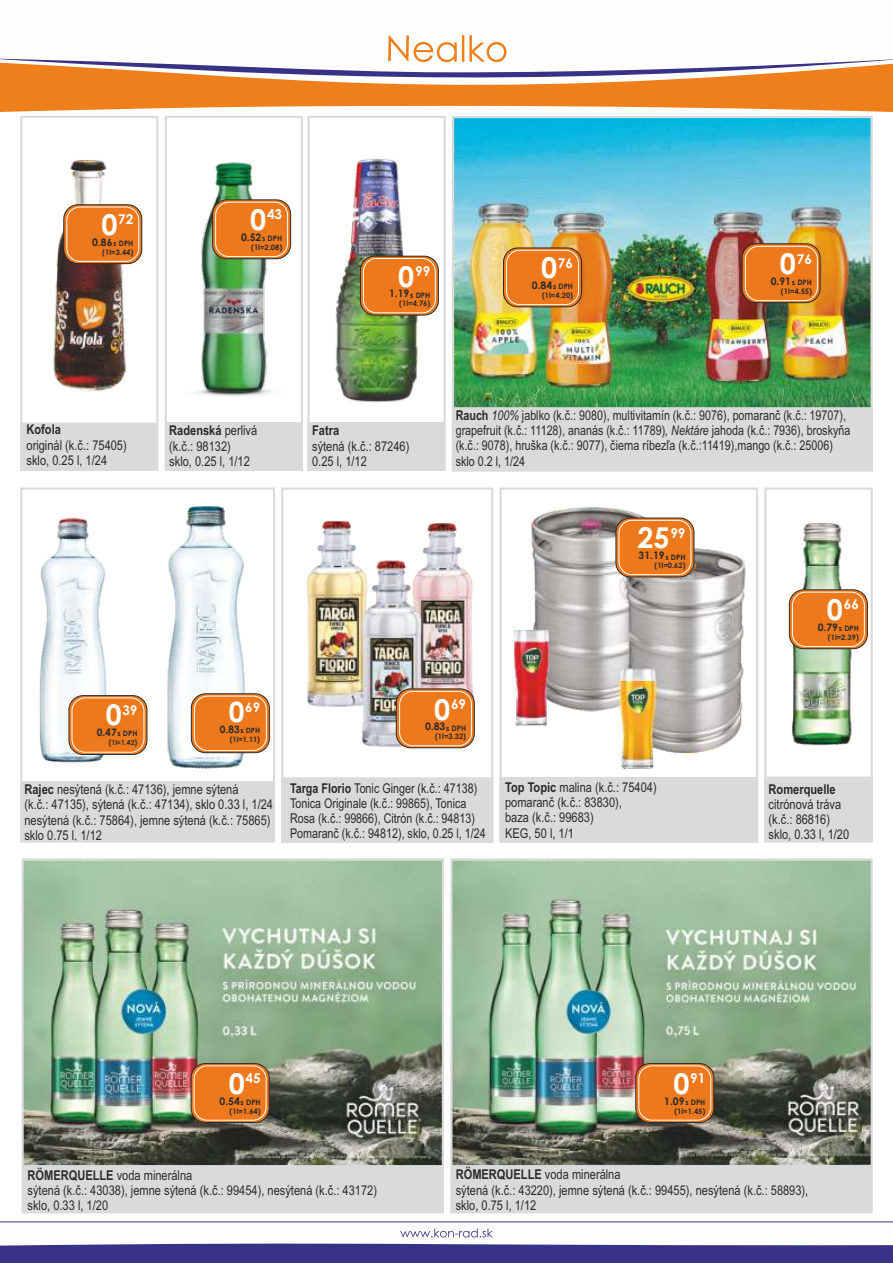
<style>
.page{position:relative;width:893px;height:1263px;background:#fff}
.page>*{position:absolute;margin:0;border:0;box-sizing:border-box;transform-origin:0 0}
.t1{font:700 28.65px "Century Gothic";color:#fefefe}
.t2{font:700 28.35px "Century Gothic";color:#fefefe}
.t3{font:700 28.05px "Century Gothic";color:#fefefe}
.t4{font:13.5px/15.3px "Arial Narrow";color:#2b2a29}
.t5{font:700 13.5px "Arial Narrow";color:#2b2a29}
.t6{font:700 13.5px "Century Gothic";color:#fefefe}
.t7{font:700 13.35px "Century Gothic";color:#fefefe}
.t8{font:700 13.2px "Century Gothic";color:#fefefe}
.t9{font:700 10.35px "Century Gothic";color:#2b2a29}
.t10{font:700 10.2px "Century Gothic";color:#2b2a29}
.t11{font:700 10.05px "Century Gothic";color:#2b2a29}
.t12{font:700 7.5px "Century Gothic";color:#2b2a29}
.t13{font:700 7.35px "Century Gothic";color:#2b2a29}
.t14{font:700 6.9px "Century Gothic";color:#2b2a29}
.s1{font-size:7.5px}
.s2{font-weight:700}
.s3{font-style:italic}
.s4{font-size:7.35px}
</style>
<div class="page">
<img style="left:23px;top:117px;width:847px;height:1048px">
<svg style="left:0;top:35px;width:893px;height:27px"></svg>
<svg style="left:0;top:62px;width:893px;height:50px;fill:#ef7f1a"></svg>
<svg style="left:0;top:1221px;width:893px;height:42px"></svg>
<div style="left:307px;top:116px;width:139px;height:355px;border:2px solid #d9dada"></div>
<svg style="left:360px;top:256px;width:79px;height:60px"></svg>
<div style="left:363px;top:258px;width:73px;height:55px;background:#ee781c;border:1px solid #fefefe;border-radius:13px"></div>
<div style="left:23px;top:781px;width:249px;height:59px;background:#d9dada"></div>
<div style="left:20px;top:487px;width:255px;height:356px;border:2px solid #d9dada"></div>
<svg style="left:68px;top:695px;width:79px;height:60px"></svg>
<div style="left:72px;top:697px;width:72px;height:56px;background:#ee781c;border:1px solid #fefefe;border-radius:13px"></div>
<svg style="left:191px;top:693px;width:79px;height:60px"></svg>
<div style="left:194px;top:696px;width:73px;height:55px;background:#ee781c;border:1px solid #fefefe;border-radius:13px"></div>
<div style="left:281px;top:487px;width:212px;height:356px;border:2px solid #d9dada"></div>
<div style="left:451px;top:406px;width:422px;height:67px;background:#d9dada"></div>
<svg style="left:742px;top:243px;width:79px;height:60px"></svg>
<div style="left:745px;top:246px;width:73px;height:55px;background:#ee781c;border:1px solid #fefefe;border-radius:13px"></div>
<svg style="left:503px;top:247px;width:79px;height:60px"></svg>
<div style="left:506px;top:250px;width:73px;height:55px;background:#ee781c;border:1px solid #fefefe;border-radius:13px"></div>
<div style="left:23px;top:423px;width:132px;height:45px;background:#d9dada"></div>
<div style="left:20px;top:116px;width:138px;height:355px;border:2px solid #d9dada"></div>
<svg style="left:63px;top:204px;width:79px;height:60px"></svg>
<div style="left:66px;top:207px;width:73px;height:55px;background:#ee781c;border:1px solid #fefefe;border-radius:13px"></div>
<div style="left:499px;top:487px;width:259px;height:356px;border:2px solid #d9dada"></div>
<div style="left:764px;top:487px;width:109px;height:356px;border:2px solid #d9dada"></div>
<svg style="left:280px;top:775px;width:593px;height:69px;background:#dbdcdc"></svg>
<img style="left:515px;top:631px;width:34px;height:94px">
<svg style="left:615px;top:517px;width:79px;height:60px"></svg>
<div style="left:618px;top:520px;width:73px;height:55px;background:#ee781c;border:1px solid #fefefe;border-radius:13px"></div>
<div style="left:165px;top:116px;width:138px;height:355px;border:2px solid #d9dada"></div>
<svg style="left:212px;top:199px;width:79px;height:60px"></svg>
<div style="left:215px;top:202px;width:73px;height:55px;background:#ee781c;border:1px solid #fefefe;border-radius:13px"></div>
<div style="left:164px;top:421px;width:281px;height:51px;background:#d9dada"></div>
<svg style="left:191px;top:1063px;width:79px;height:60px"></svg>
<div style="left:194px;top:1065px;width:73px;height:56px;background:#ee781c;border:1px solid #fefefe;border-radius:13px"></div>
<div style="left:22px;top:858px;width:422px;height:355px;border:2px solid #d9dada"></div>
<div style="left:450px;top:858px;width:423px;height:355px;border:2px solid #d9dada"></div>
<div style="left:22px;top:1165px;width:421px;height:48px;background:#d9dada"></div>
<div style="left:451px;top:1165px;width:421px;height:48px;background:#d9dada"></div>
<svg style="left:635px;top:1063px;width:79px;height:60px"></svg>
<div style="left:638px;top:1065px;width:73px;height:55px;background:#ee781c;border:1px solid #fefefe;border-radius:13px"></div>
<svg style="left:396px;top:688px;width:79px;height:60px"></svg>
<div style="left:399px;top:691px;width:73px;height:55px;background:#ee781c;border:1px solid #fefefe;border-radius:13px"></div>
<svg style="left:789px;top:589px;width:79px;height:60px"></svg>
<div style="left:792px;top:592px;width:73px;height:55px;background:#ee781c;border:1px solid #fefefe;border-radius:13px"></div>
<h1 class="t1" style="left:101px;top:214px;width:18px">0</h1>
<p class="t9" style="left:92px;top:238px;width:43px">0.86<span class="s1">s DPH</span></p>
<p class="t12" style="left:102px;top:249px;width:33px">(1l=3.44)</p>
<p class="t6" style="left:118px;top:214px;width:17px">72</p>
<h1 class="t1" style="left:250px;top:209px;width:18px">0</h1>
<p class="t9" style="left:241px;top:233px;width:43px">0.52<span class="s1">s DPH</span></p>
<p class="t12" style="left:251px;top:244px;width:33px">(1l=2.08)</p>
<p class="t6" style="left:267px;top:209px;width:17px">43</p>
<h1 class="t1" style="left:398px;top:265px;width:18px">0</h1>
<p class="t9" style="left:389px;top:289px;width:43px">1.19<span class="s1">s DPH</span></p>
<p class="t12" style="left:399px;top:301px;width:33px">(1l=4.76)</p>
<p class="t6" style="left:415px;top:266px;width:17px">99</p>
<h1 class="t1" style="left:541px;top:257px;width:18px">0</h1>
<p class="t9" style="left:532px;top:281px;width:43px">0.84<span class="s1">s DPH</span></p>
<p class="t12" style="left:542px;top:293px;width:33px">(1l=4.20)</p>
<p class="t6" style="left:558px;top:257px;width:17px">76</p>
<h1 class="t1" style="left:780px;top:253px;width:18px">0</h1>
<p class="t9" style="left:771px;top:277px;width:43px">0.91<span class="s1">s DPH</span></p>
<p class="t12" style="left:781px;top:289px;width:33px">(1l=4.55)</p>
<p class="t6" style="left:797px;top:253px;width:17px">76</p>
<p class="t5" style="left:27px;top:425px;width:36px">Kofola</p>
<p class="t4" style="left:27px;top:439px;width:102px">originál (k.č.: 75405) sklo, 0.25 l, 1/24</p>
<p class="t4" style="left:169px;top:424px;width:89px"><span class="s2">Radenská</span> perlivá (k.č.: 98132)<br>sklo, 0.25 l, 1/12</p>
<p class="t5" style="left:312px;top:426px;width:29px">Fatra</p>
<p class="t4" style="left:312px;top:439px;width:99px">sýtená (k.č.: 87246)<br>0.25 l, 1/12</p>
<p class="t4" style="left:456px;top:409px;width:396px"><span class="s2">Rauch</span> <span class="s3">100%</span> jablko (k.č.: 9080), multivitamín (k.č.: 9076), pomaranč (k.č.: 19707), grapefruit (k.č.: 11128), ananás (k.č.: 11789)<span class="s3">, Nektáre</span> jahoda (k.č.: 7936), broskyňa (k.č.: 9078), hruška (k.č.: 9077), čierna ríbezľa (k.č.:11419),mango (k.č.: 25006) sklo 0.2 l, 1/24</p>
<h1 class="t1" style="left:637px;top:527px;width:34px">25</h1>
<p class="t9" style="left:639px;top:551px;width:48px">31.19<span class="s1">s DPH</span></p>
<p class="t12" style="left:654px;top:563px;width:33px">(1l=0.62)</p>
<p class="t6" style="left:670px;top:527px;width:17px">99</p>
<h2 class="t2" style="left:106px;top:704px;width:17px">0</h2>
<p class="t10" style="left:97px;top:728px;width:42px">0.47<span class="s1">s DPH</span></p>
<p class="t14" style="left:109px;top:740px;width:30px"><span class="s1">(</span>1l=1.42<span class="s1">)</span></p>
<p class="t7" style="left:122px;top:705px;width:16px">39</p>
<h3 class="t3" style="left:229px;top:701px;width:17px">0</h3>
<p class="t11" style="left:220px;top:725px;width:42px">0.83<span class="s4">s DPH</span></p>
<p class="t13" style="left:230px;top:736px;width:32px">(1l=1.11)</p>
<p class="t8" style="left:245px;top:702px;width:16px">69</p>
<p class="t4" style="left:24px;top:783px;width:250px"><span class="s2">Rajec</span> nesýtená (k.č.: 47136), jemne sýtená<br>(k.č.: 47135), sýtená (k.č.: 47134), sklo 0.33 l, 1/24 nesýtená (k.č.: 75864), jemne sýtená (k.č.: 75865) sklo 0.75 l, 1/12</p>
<h1 class="t1" style="left:434px;top:698px;width:18px">0</h1>
<p class="t9" style="left:425px;top:722px;width:43px">0.83<span class="s1">s DPH</span></p>
<p class="t12" style="left:435px;top:734px;width:33px">(1l=3.32)</p>
<p class="t6" style="left:451px;top:699px;width:17px">69</p>
<p class="t4" style="left:290px;top:781px;width:197px"><span class="s2">Targa Florio</span> Tonic Ginger (k.č.: 47138)<br>Tonica Originale (k.č.: 99865), Tonica Rosa (k.č.: 99866), Citrón (k.č.: 94813)<br>Pomaranč (k.č.: 94812), sklo, 0.25 l, 1/24</p>
<p class="t4" style="left:505px;top:780px;width:153px"><span class="s2">Top Topic</span> malina (k.č.: 75404) pomaranč (k.č.: 83830),<br>baza (k.č.: 99683)<br>KEG, 50 l, 1/1</p>
<h1 class="t1" style="left:827px;top:599px;width:18px">0</h1>
<p class="t9" style="left:818px;top:623px;width:43px">0.79<span class="s1">s DPH</span></p>
<p class="t12" style="left:828px;top:634px;width:33px">(1l=2.39)</p>
<p class="t6" style="left:844px;top:599px;width:17px">66</p>
<p class="t5" style="left:769px;top:784px;width:69px">Romerquelle</p>
<p class="t4" style="left:769px;top:798px;width:82px">citrónová tráva (k.č.: 86816) sklo, 0.33 l, 1/20</p>
<h1 class="t1" style="left:229px;top:1072px;width:18px">0</h1>
<p class="t9" style="left:220px;top:1097px;width:43px">0.54<span class="s1">s DPH</span></p>
<p class="t12" style="left:230px;top:1108px;width:33px">(1l=1.64)</p>
<p class="t6" style="left:246px;top:1073px;width:17px">45</p>
<h1 class="t1" style="left:673px;top:1072px;width:18px">0</h1>
<p class="t9" style="left:664px;top:1097px;width:43px">1.09<span class="s1">s DPH</span></p>
<p class="t12" style="left:674px;top:1108px;width:33px">(1l=1.45)</p>
<p class="t6" style="left:690px;top:1073px;width:17px">91</p>
<p class="t4" style="left:28px;top:1168px;width:351px"><span class="s2">RÖMERQUELLE</span> voda minerálna<br>sýtená (k.č.: 43038), jemne sýtená (k.č.: 99454), nesýtená (k.č.: 43172) sklo, 0.33 l, 1/20</p>
<p class="t4" style="left:456px;top:1168px;width:354px"><span class="s2">RÖMERQUELLE</span> voda minerálna<br>sýtená (k.č.: 43220), jemne sýtená (k.č.: 99455), nesýtená (k.č.: 58893), sklo, 0.75 l, 1/12</p>
</div>
